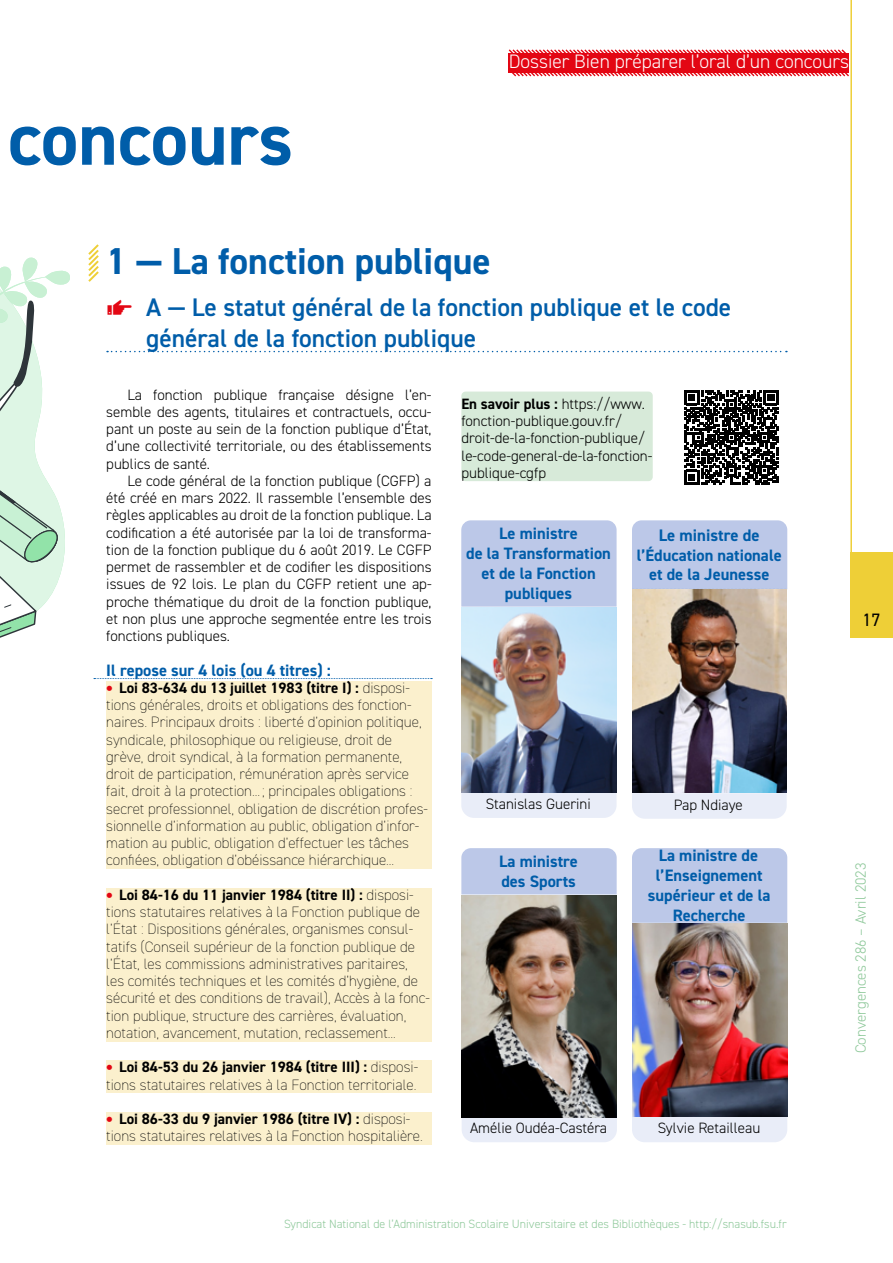
<style>
.page{position:relative;width:893px;height:1263px;background:#fff}
.page>*{position:absolute;margin:0;border:0;box-sizing:border-box;transform-origin:0 0}
.t1{font:700 75px "DIN2014";color:#005da9}
.t2{font:700 37.5px "DIN2014";color:#005da9}
.t3{font:600 25.5px/30.6px "DIN2014";color:#005da9}
.t4{font:300 19.5px "DIN2014";color:#fff}
.t5{font:18px "DIN2014";color:#000}
.t6{font:700 16.8px "DIN2014";color:#005da9}
.t7{font:700 16.5px/19.8px "DIN2014";color:#005da9;text-align:center}
.t8{font:200 15px/17.2px "DIN2014";color:#000}
.t9{font:300 15px/17.2px "DIN2014";color:#000;text-align:justify}
.t10{font:300 15px "DIN2014";color:#8ec89a}
.t11{font:300 12px "DIN2014";color:#8ec89a}
.s1{color:#e30613}
.s2{font-weight:700;font-size:22.5px;color:#e30613}
.s3{font-weight:700}
</style>
<div class="page">
<div style="left:850px;top:553px;width:43px;height:85px;background:#eecf37"></div>
<hr style="left:850px;top:0;width:2px;height:553px;background:#eecf37">
<div style="left:509px;top:53px;width:340px;height:20px;background:#e30613"></div>
<svg style="left:508px;top:67px;width:341px;height:10px"></svg>
<svg style="left:508px;top:49px;width:338px;height:9px"></svg>
<svg style="left:0;top:257px;width:69px;height:381px"></svg>
<svg style="left:94px;top:678px;width:338px;height:1px"></svg>
<div style="left:106px;top:681px;width:326px;height:188px;background:#fbf0cd"></div>
<div style="left:106px;top:888px;width:326px;height:153px;background:#fbf0cd"></div>
<div style="left:106px;top:1061px;width:326px;height:32px;background:#fbf0cd"></div>
<div style="left:106px;top:1112px;width:326px;height:33px;background:#fbf0cd"></div>
<svg style="left:88px;top:244px;width:11px;height:38px"></svg>
<svg style="left:684px;top:391px;width:94px;height:93px"></svg>
<div style="left:461px;top:392px;width:192px;height:89px;background:#d7ead9;border-radius:4px"></div>
<div style="left:461px;top:520px;width:156px;height:88px;background:#bcc8e8"></div>
<div style="left:461px;top:792px;width:156px;height:26px;background:#e9edf8"></div>
<img style="left:461px;top:608px;width:156px;height:184px">
<div style="left:632px;top:520px;width:155px;height:70px;background:#bcc8e8"></div>
<div style="left:632px;top:793px;width:155px;height:26px;background:#e9edf8"></div>
<img style="left:632px;top:590px;width:155px;height:202px">
<svg style="left:461px;top:848px;width:156px;height:48px"></svg>
<div style="left:462px;top:1117px;width:155px;height:25px;background:#e9edf8"></div>
<img style="left:462px;top:896px;width:155px;height:221px">
<div style="left:632px;top:848px;width:155px;height:75px;background:#bcc8e8"></div>
<div style="left:632px;top:1117px;width:155px;height:25px;background:#e9edf8"></div>
<img style="left:632px;top:924px;width:155px;height:192px">
<svg style="left:107px;top:351px;width:680px;height:1px"></svg>
<h1 class="t1" style="left:8px;top:89px;width:287px">concours</h1>
<h3 class="t4" style="left:509px;top:50px;width:342px">Dossier Bien préparer l’oral d’un concours</h3>
<h2 class="t2" style="left:106px;top:236px;width:386px">1 — La fonction publique</h2>
<h3 class="t3" style="left:146px;top:291px;width:587px;text-indent:-40px"><span class="s1">☞</span> A — Le statut général de la fonction publique et le code général de la fonction publique</h3>
<p class="t9" style="left:106px;top:386px;width:327px;text-indent:21px">La fonction publique française désigne l’en&shy;semble des agents, titulaires et contractuels, occu&shy;pant un poste au sein de la fonction publique d’État, d’une collectivité territoriale, ou des établissements publics de santé.</p>
<p class="t9" style="left:106px;top:472px;width:327px;text-indent:21px">Le code général de la fonction publique (CGFP) a été créé en mars 2022. Il rassemble l’ensemble des règles applicables au droit de la fonction publique. La codification a été autorisée par la loi de transforma&shy;tion de la fonction publique du 6 août 2019. Le CGFP permet de rassembler et de codifier les dispositions issues de 92 lois. Le plan du CGFP retient une ap&shy;proche thématique du droit de la fonction publique, et non plus une approche segmentée entre les trois fonctions publiques.</p>
<p class="t7" style="left:106px;top:660px;width:226px">Il repose sur 4 lois (ou 4 titres) :</p>
<p class="t8" style="left:106px;top:679px;width:323px"><span class="s2">•</span> <span class="s3">Loi 83-634 du 13 juillet 1983 (titre I) :</span> disposi&shy;tions générales, droits et obligations des fonction&shy;naires. Principaux droits : liberté d’opinion politique, syndicale, philosophique ou religieuse, droit de grève, droit syndical, à la formation permanente, droit de participation, rémunération après service fait, droit à la protection…; principales obligations : secret professionnel, obligation de discrétion profes&shy;sionnelle d’information au public, obligation d’infor&shy;mation au public, obligation d’effectuer les tâches confiées, obligation d’obéissance hiérarchique…</p>
<p class="t8" style="left:106px;top:886px;width:325px"><span class="s2">•</span> <span class="s3">Loi 84-16 du 11 janvier 1984 (titre II) :</span> disposi&shy;tions statutaires relatives à la Fonction publique de l’État : Dispositions générales, organismes consul&shy;tatifs (Conseil supérieur de la fonction publique de l’État, les commissions administratives paritaires,<br>les comités techniques et les comités d’hygiène, de sécurité et des conditions de travail), Accès à la fonc&shy;tion publique, structure des carrières, évaluation, notation, avancement, mutation, reclassement…</p>
<p class="t8" style="left:106px;top:1059px;width:313px"><span class="s2">•</span> <span class="s3">Loi 84-53 du 26 janvier 1984 (titre III) :</span> disposi&shy;tions statutaires relatives à la Fonction territoriale.</p>
<p class="t8" style="left:106px;top:1110px;width:318px"><span class="s2">•</span> <span class="s3">Loi 86-33 du 9 janvier 1986 (titre IV) :</span> disposi&shy;tions statutaires relatives à la Fonction hospitalière.</p>
<p class="t9" style="left:461px;top:395px;width:192px;text-align:left"><span class="s3">En savoir plus :</span> https://www. fonction-publique.gouv.fr/ droit-de-la-fonction-publique/ le-code-general-de-la-fonction&shy;publique-cgfp</p>
<p class="t7" style="left:466px;top:524px;width:146px">Le ministre<br>de la Transformation et de la Fonction publiques</p>
<p class="t6" style="left:659px;top:524px;width:102px">Le ministre de</p>
<p class="t7" style="left:637px;top:545px;width:146px">l’Éducation nationale et de la Jeunesse</p>
<p class="t9" style="left:486px;top:795px;width:107px">Stanislas Guerini</p>
<p class="t7" style="left:499px;top:851px;width:80px;text-align:left">La ministre des Sports</p>
<p class="t9" style="left:674px;top:796px;width:71px">Pap Ndiaye</p>
<p class="t7" style="left:648px;top:846px;width:124px">La ministre de l’Enseignement supérieur et de la<br>Recherche</p>
<p class="t9" style="left:470px;top:1119px;width:139px">Amélie Oudéa-Castéra</p>
<p class="t9" style="left:658px;top:1119px;width:104px">Sylvie Retailleau</p>
<p class="t11" style="left:284px;top:1216px;width:504px">Syndicat National de l’Administration Scolaire Universitaire et des Bibliothèques - http://snasub.fsu.fr</p>
<p class="t5" style="left:863px;top:609px;width:19px">17</p>
<p class="t10" style="left:852px;top:1053px;width:192px;rotate:-90deg">Convergences 286 – Avril 2023</p>
</div>
